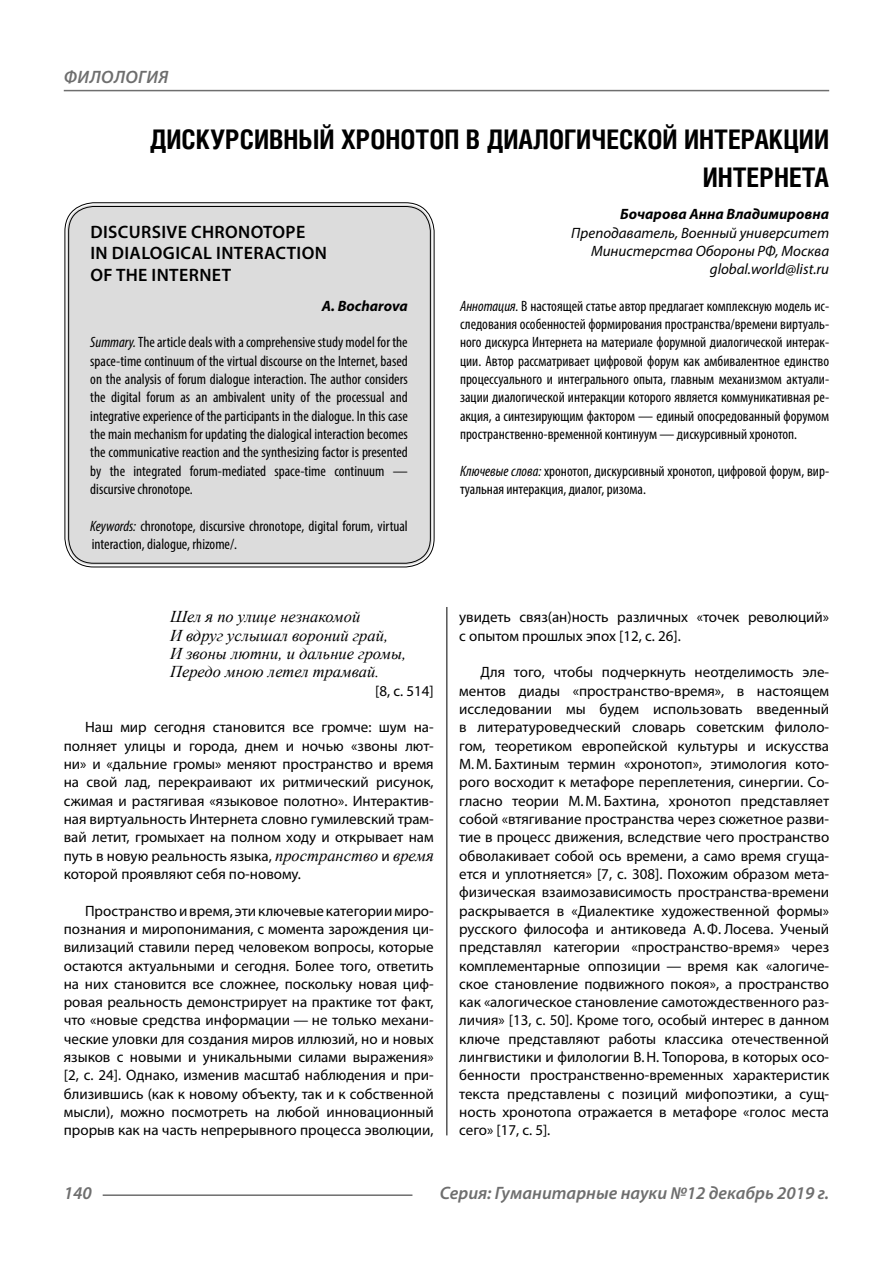
<style>
.page{position:relative;width:893px;height:1263px;background:#fff}
.page>*{position:absolute;margin:0;border:0;box-sizing:border-box;transform-origin:0 0}
.Header{font:700 27px/37.5px "Helios Cond C";color:#000;text-align:right}
.Header-eng{font:600 18px/21.6px "Myriad Pro";letter-spacing:.02em;color:#000}
.t1{font:italic 600 18px "Myriad Pro";color:#6e6e6e}
.Normal_0{font:italic 16.5px "Times New Roman";color:#000}
.Normal{font:italic 16.5px "Times New Roman";color:#000}
.Normal-2{font:15px/18.3px "Myriad Pro";color:#000;text-align:justify}
.Annotation-rus{font:condensed 15px/18.3px "Myriad Pro";color:#000;text-align:justify}
.Annotation-eng{font:condensed 15px/18.3px "Myriad Pro";color:#000;text-align:justify}
.Author-doc{font:italic 15px/18.3px "Myriad Pro";color:#000;text-align:right}
.Author{font:italic 700 15px "Myriad Pro";color:#000}
.Author-email{font:italic 15px "Myriad Pro";color:#000}
.Author-eng{font:italic 700 15px "Myriad Pro";color:#000}
.s1{font-style:italic}
.s2{font-family:"Times New Roman";font-style:italic;font-size:16.5px}
</style>
<div class="page">
<hr style="left:446px;top:128px;width:1px;height:1007px;background:#000">
<div style="left:43px;top:0;width:786px;height:607px;background:#fff"></div>
<div style="left:67px;top:205px;width:365px;height:360px;background:#dcdcdc;border-radius:27px"></div>
<hr style="left:103px;top:1194px;width:309px;height:2px;background:#6e6e6e">
<hr style="left:64px;top:90px;width:765px;height:1px;background:#6e6e6e">
<p class="t1" style="left:64px;top:66px;width:26px">Филология</p>
<p class="Header" style="left:150px;top:120px;width:681px">ДИСКУРСИВНЫЙ ХРОНОТОП В ДИАЛОГИЧЕСКОЙ ИНТЕРАКЦИИ<br>ИНТЕРНЕТА</p>
<p class="Author" style="left:620px;top:204px;width:211px">Бочарова Анна Владимировна</p>
<p class="Author-doc" style="left:571px;top:223px;width:259px">Преподаватель, Военный университет<br>Министерства Обороны РФ, Москва</p>
<p class="Author-email" style="left:710px;top:260px;width:121px">global.world@list.ru</p>
<p class="Annotation-rus" style="left:460px;top:296px;width:371px"><span class="s1">Аннотация.</span> В настоящей статье автор предлагает комплексную модель ис&shy;следования особенностей формирования пространства/времени виртуаль&shy;ного дискурса Интернета на материале форумной диалогической интерак&shy;ции. Автор рассматривает цифровой форум как амбивалентное единство процессуального и интегрального опыта, главным механизмом актуали&shy;зации диалогической интеракции которого является коммуникативная ре&shy;акция, а синтезирующим фактором — единый опосредованный форумом пространственно-временной континуум — дискурсивный хронотоп.</p>
<p class="Annotation-rus" style="left:460px;top:461px;width:371px"><span class="s1">Ключевые слова:</span> хронотоп, дискурсивный хронотоп, цифровой форум, вир&shy;туальная интеракция, диалог, ризома.</p>
<p class="Header-eng" style="left:90px;top:220px;width:238px">DISCURSIVE CHRONOTOPE<br>IN DIALOGICAL INTERACTION<br>OF THE INTERNET</p>
<p class="Author-eng" style="left:322px;top:296px;width:87px">A. Bocharova</p>
<p class="Annotation-eng" style="left:90px;top:333px;width:319px"><span class="s1">Summary.</span> The article deals with a comprehensive study model for the space-time continuum of the virtual discourse on the Internet, based on the analysis of forum dialogue interaction. The author considers the digital forum as an ambivalent unity of the processual and integrative experience of the participants in the dialogue. In this case the main mechanism for updating the dialogical interaction becomes the communicative reaction and the synthesizing factor is presented by the integrated forum-mediated space-time continuum — discursive chronotope.</p>
<p class="Annotation-eng" style="left:90px;top:516px;width:319px"><span class="s1">Keywords:</span> chronotope, discursive chronotope, digital forum, virtual interaction, dialogue, rhizome/.</p>
<p class="Normal" style="left:170px;top:605px;width:192px">Шел я по улице незнакомой</p>
<p class="Normal_0" style="left:170px;top:624px;width:220px">И вдруг услышал вороний грай,</p>
<p class="Normal_0" style="left:170px;top:642px;width:238px">И звоны лютни, и дальние громы,</p>
<p class="Normal_0" style="left:170px;top:660px;width:211px">Передо мною летел трамвай.</p>
<p class="Normal-2" style="left:375px;top:681px;width:60px">[8, c. 514]</p>
<p class="Normal-2" style="left:64px;top:718px;width:371px;text-indent:21px">Наш мир сегодня становится все громче: шум на&shy;полняет улицы и города, днем и ночью «звоны лют&shy;ни» и «дальние громы» меняют пространство и время на свой лад, перекраивают их ритмический рисунок, сжимая и растягивая «языковое полотно». Интерактив&shy;ная виртуальность Интернета словно гумилевский трам&shy;вай летит, громыхает на полном ходу и открывает нам путь в новую реальность языка, <span class="s2">пространство</span> и <span class="s2">время </span>которой проявляют себя по-новому.</p>
<p class="Normal-2" style="left:64px;top:901px;width:371px;text-indent:21px">Пространство и время, эти ключевые категории миро&shy;познания и миропонимания, с момента зарождения ци&shy;вилизаций ставили перед человеком вопросы, которые остаются актуальными и сегодня. Более того, ответить на них становится все сложнее, поскольку новая циф&shy;ровая реальность демонстрирует на практике тот факт, что «новые средства информации — не только механи&shy;ческие уловки для создания миров иллюзий, но и новых языков с новыми и уникальными силами выражения» [2, c. 24]. Однако, изменив масштаб наблюдения и при&shy;близившись (как к новому объекту, так и к собственной мысли), можно посмотреть на любой инновационный прорыв как на часть непрерывного процесса эволюции,</p>
<p class="Normal-2" style="left:459px;top:608px;width:371px">увидеть связ(ан)ность различных «точек революций» с опытом прошлых эпох [12, c. 26].</p>
<p class="Normal-2" style="left:459px;top:663px;width:371px;text-indent:21px">Для того, чтобы подчеркнуть неотделимость эле&shy;ментов диады «пространство-время», в настоящем исследовании мы будем использовать введенный в литературоведческий словарь советским филоло&shy;гом, теоретиком европейской культуры и искусства М. М. Бахтиным термин «хронотоп», этимология кото&shy;рого восходит к метафоре переплетения, синергии. Со&shy;гласно теории М. М. Бахтина, хронотоп представляет собой «втягивание пространства через сюжетное разви&shy;тие в процесс движения, вследствие чего пространство обволакивает собой ось времени, а само время сгуща&shy;ется и уплотняется» [7, с. 308]. Похожим образом мета&shy;физическая взаимозависимость пространства-времени раскрывается в «Диалектике художественной формы» русского философа и антиковеда А. Ф. Лосева. Ученый представлял категории «пространство-время» через комплементарные оппозиции — время как «алогиче&shy;ское становление подвижного покоя», а пространство как «алогическое становление самотождественного раз&shy;личия» [13, c. 50]. Кроме того, особый интерес в данном ключе представляют работы классика отечественной лингвистики и филологии В. Н. Топорова, в которых осо&shy;бенности пространственно-временных характеристик текста представлены с позиций мифопоэтики, а сущ&shy;ность хронотопа отражается в метафоре «голос места сего» [17, c. 5].</p>
<p class="t1" style="left:64px;top:1182px;width:30px">140</p>
<p class="t1" style="left:440px;top:1182px;width:391px">Серия: Гуманитарные науки №12 декабрь 2019 г.</p>
</div>
